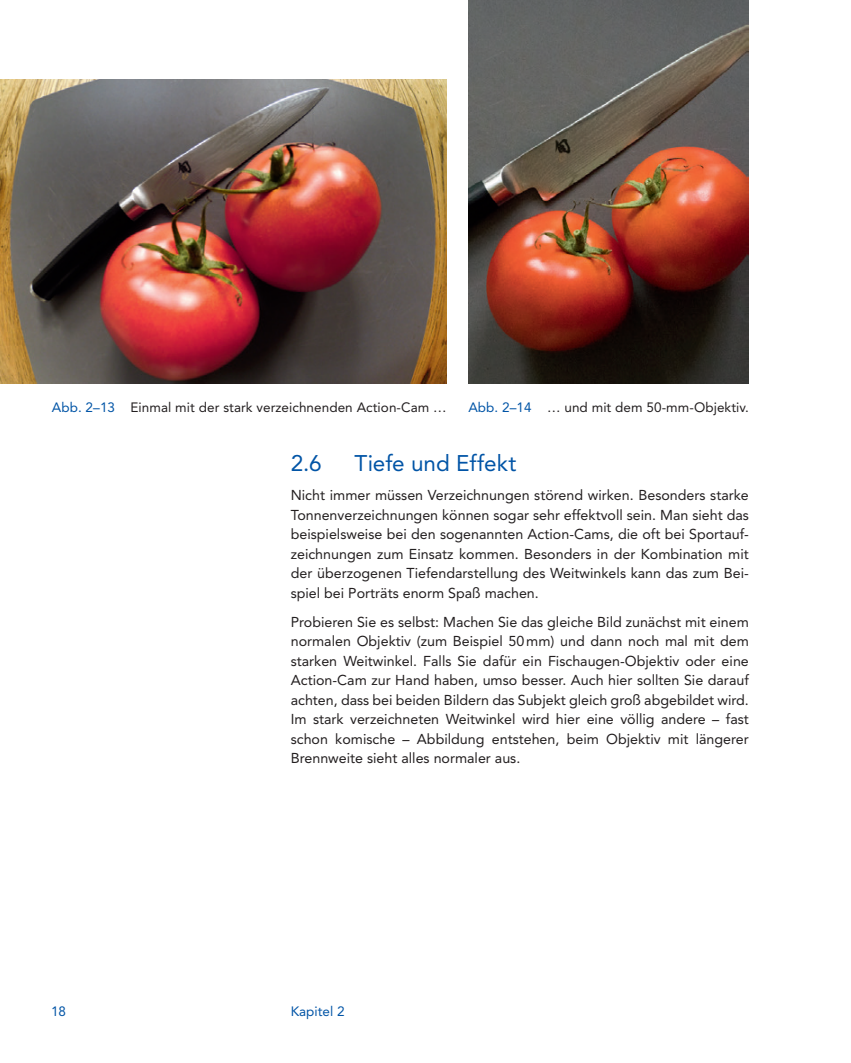
<style>
.page{position:relative;width:851px;height:1063px;background:#fff}
.page>*{position:absolute;margin:0;border:0;box-sizing:border-box;transform-origin:0 0}
.t1{font:22.5px "Avenir LT Pro";letter-spacing:-.005em;color:#0154a6}
.t2{font:14.25px/19.5px "Avenir LT Pro";color:#231f20;text-align:justify}
.t3{font:13.5px "Avenir LT Pro";letter-spacing:.005em;color:#231f20}
.t4{font:13.5px "Avenir LT Pro";color:#0154a6}
.s1{color:#0154a6}
</style>
<div class="page">
<img style="left:468px;top:0;width:280px;height:383px">
<img style="left:0;top:80px;width:446px;height:303px">
<p class="t3" style="left:52px;top:399px;width:396px"><span class="s1">Abb. 2–13</span> Einmal mit der stark verzeichnenden Action-Cam …</p>
<p class="t3" style="left:468px;top:399px;width:282px"><span class="s1">Abb. 2–14</span> … und mit dem 50-mm-Objektiv.</p>
<h1 class="t1" style="left:291px;top:449px;width:32px">2.6</h1>
<h1 class="t1" style="left:354px;top:449px;width:163px">Tiefe und Effekt</h1>
<p class="t2" style="left:291px;top:485px;width:459px">Nicht immer müssen Verzeichnungen störend wirken. Besonders starke Tonnenverzeichnungen können sogar sehr effektvoll sein. Man sieht das beispielsweise bei den sogenannten Action-Cams, die oft bei Sportauf&shy;zeichnungen zum Einsatz kommen. Besonders in der Kombination mit der überzogenen Tiefendarstellung des Weitwinkels kann das zum Bei&shy;spiel bei Porträts enorm Spaß machen.</p>
<p class="t2" style="left:291px;top:612px;width:460px">Probieren Sie es selbst: Machen Sie das gleiche Bild zunächst mit einem normalen Objektiv (zum Beispiel 50 mm) und dann noch mal mit dem starken Weitwinkel. Falls Sie dafür ein Fischaugen-Objektiv oder eine Action-Cam zur Hand haben, umso besser. Auch hier sollten Sie darauf achten, dass bei beiden Bildern das Subjekt gleich groß abgebildet wird.<br>Im stark verzeichneten Weitwinkel wird hier eine völlig andere – fast schon komische – Abbildung entstehen, beim Objektiv mit längerer Brennweite sieht alles normaler aus.</p>
<p class="t4" style="left:51px;top:1003px;width:17px">18</p>
<p class="t4" style="left:291px;top:1003px;width:55px">Kapitel 2</p>
</div>
